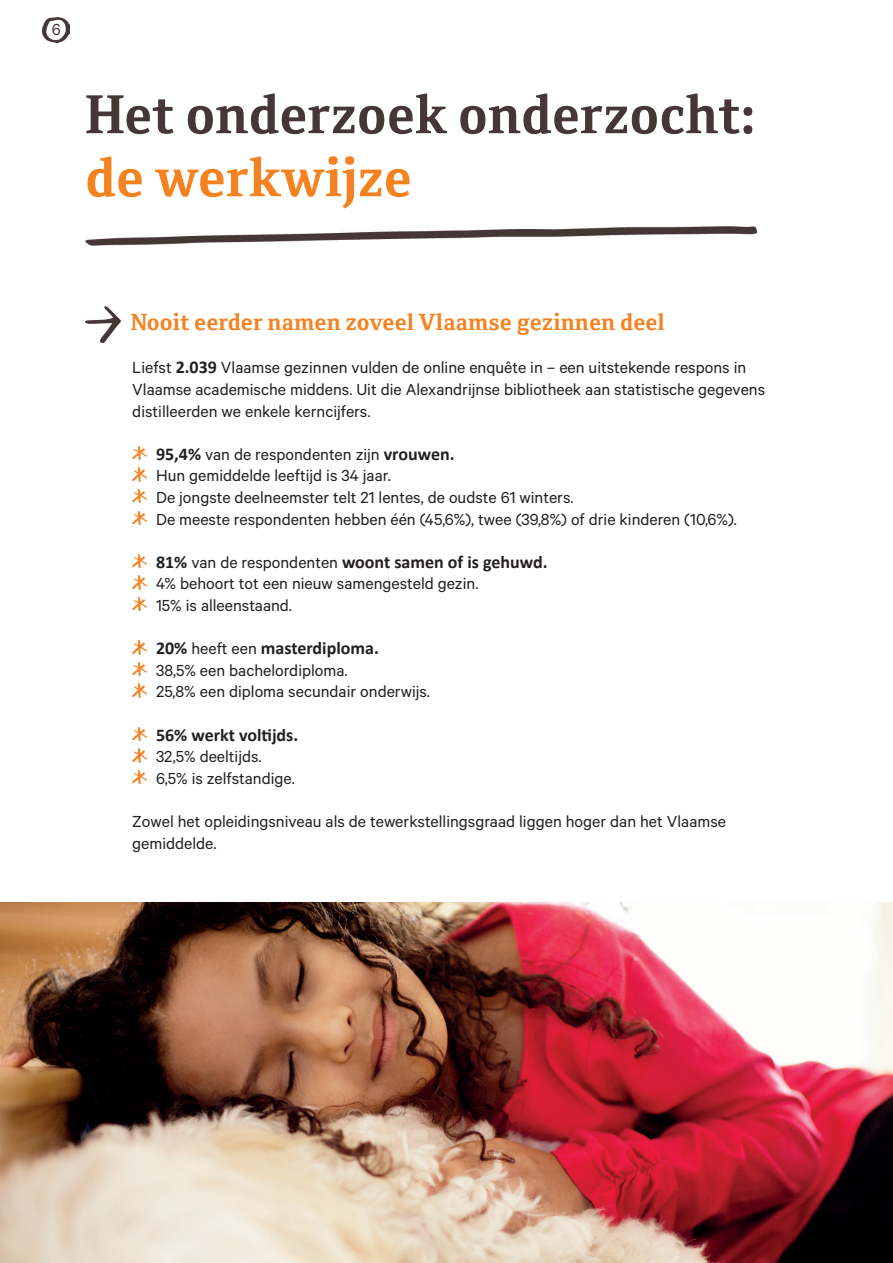
<style>
.page{position:relative;width:893px;height:1263px;background:#fff}
.page>*{position:absolute;margin:0;border:0;box-sizing:border-box;transform-origin:0 0}
.t1{font:700 52.5px "Cordale Corp";color:#453638}
.t2{font:700 52.5px "Cordale Corp";color:#f58220}
.t3{font:700 22.5px "Cordale Corp";color:#f58220}
.t4{font:18px/21.6px "Calibre";color:#231f20}
.t5{font:700 18px "Calibri";color:#231f20}
.t6{font:18px "Calibre";color:#453638}
.s1{font-family:"Calibri";font-weight:700}
.s2{font-family:"Calibre";font-weight:400}
</style>
<div class="page">
<img style="left:86px;top:226px;width:671px;height:19px">
<img style="left:86px;top:306px;width:35px;height:36px">
<img style="left:132px;top:446px;width:14px;height:14px">
<img style="left:132px;top:468px;width:14px;height:13px">
<img style="left:132px;top:489px;width:14px;height:14px">
<img style="left:132px;top:511px;width:14px;height:13px">
<img style="left:132px;top:554px;width:14px;height:14px">
<img style="left:132px;top:576px;width:14px;height:13px">
<img style="left:132px;top:597px;width:14px;height:14px">
<img style="left:132px;top:641px;width:14px;height:13px">
<img style="left:132px;top:662px;width:14px;height:14px">
<img style="left:132px;top:684px;width:14px;height:13px">
<img style="left:132px;top:727px;width:14px;height:13px">
<img style="left:132px;top:749px;width:14px;height:13px">
<img style="left:132px;top:770px;width:14px;height:14px">
<img style="left:0;top:902px;width:893px;height:361px">
<img style="left:43px;top:17px;width:27px;height:26px">
<p class="t6" style="left:52px;top:19px;width:10px">6</p>
<h1 class="t1" style="left:85px;top:82px;width:672px">Het onderzoek onderzocht:</h1>
<h1 class="t2" style="left:85px;top:145px;width:328px">de werkwijze</h1>
<p class="t3" style="left:130px;top:308px;width:536px">Nooit eerder namen zoveel Vlaamse gezinnen deel</p>
<p class="t4" style="left:132px;top:356px;width:634px">Liefst <span class="s1">2.039</span> Vlaamse gezinnen vulden de online enquête in – een uitstekende respons in<br>Vlaamse academische middens. Uit die Alexandrijnse bibliotheek aan statistische gegevens distilleerden we enkele kerncijfers.</p>
<p class="t4" style="left:156px;top:443px;width:582px"><span class="s1">95,4%</span> van de respondenten zijn <span class="s1">vrouwen.<br></span>Hun gemiddelde leeftijd is 34 jaar.<br>De jongste deelneemster telt 21 lentes, de oudste 61 winters.<br>De meeste respondenten hebben één (45,6%), twee (39,8%) of drie kinderen (10,6%).</p>
<p class="t5" style="left:156px;top:551px;width:393px">81% <span class="s2">van de respondenten</span> woont samen of is gehuwd.</p>
<p class="t4" style="left:156px;top:572px;width:324px">4% behoort tot een nieuw samengesteld gezin.<br>15% is alleenstaand.</p>
<p class="t5" style="left:156px;top:637px;width:224px">20% <span class="s2">heeft een</span> masterdiploma.</p>
<p class="t4" style="left:156px;top:659px;width:276px">38,5% een bachelordiploma.<br>25,8% een diploma secundair onderwijs.</p>
<p class="t5" style="left:156px;top:723px;width:144px">56% werkt voltijds.</p>
<p class="t4" style="left:156px;top:745px;width:140px">32,5% deeltijds.<br>6,5% is zelfstandige.</p>
<p class="t4" style="left:132px;top:810px;width:595px">Zowel het opleidingsniveau als de tewerkstellingsgraad liggen hoger dan het Vlaamse gemiddelde.</p>
</div>
